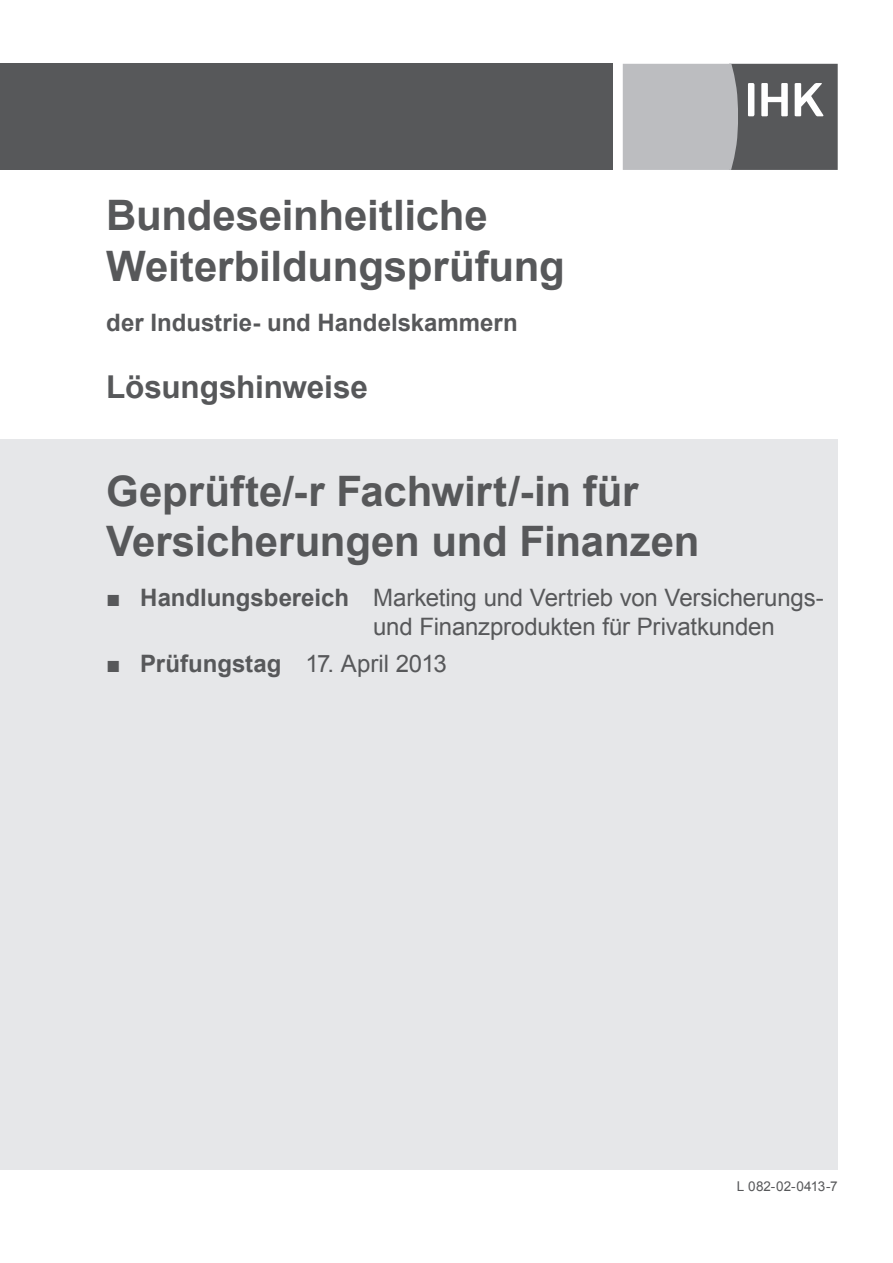
<style>
.page{position:relative;width:893px;height:1263px;background:#fff}
.page>*{position:absolute;margin:0;border:0;box-sizing:border-box;transform-origin:0 0}
.t1{font:700 42px/50.4px "Arial";letter-spacing:-.005em;color:#57585a}
.t2{font:700 31.5px "Arial";letter-spacing:-.005em;color:#57585a}
.t3{font:24px/28.8px "Arial";letter-spacing:-.005em;color:#57585a}
.t4{font:700 24px "Arial";color:#57585a}
.t5{font:13.5px "Arial";letter-spacing:.005em;color:#57585a}
.s1{font-weight:700}
.s2{font-weight:400}
</style>
<div class="page">
<div style="left:0;top:439px;width:838px;height:730px;background:#e6e7e9"></div>
<div style="left:0;top:64px;width:612px;height:106px;background:#57585a"></div>
<svg style="left:623px;top:64px;width:215px;height:106px;background:#959698"></svg>
<p class="t1" style="left:106px;top:192px;width:460px">Bundeseinheitliche<br>Weiterbildungsprüfung</p>
<p class="t4" style="left:106px;top:306px;width:413px">der Industrie- und Handelskammern</p>
<p class="t2" style="left:106px;top:365px;width:263px">Lösungshinweise</p>
<p class="t1" style="left:106px;top:467px;width:595px">Geprüfte/-r Fachwirt/-in für<br>Versicherungen und Finanzen</p>
<p class="t3" style="left:373px;top:583px;width:452px;text-indent:-267px"><span class="s1">■ Handlungsbereich</span> Marketing und Vertrieb von Versicherungs&shy;und Finanzprodukten für Privatkunden</p>
<p class="t4" style="left:106px;top:648px;width:342px">■ Prüfungstag <span class="s2">17. April 2013</span></p>
<p class="t5" style="left:737px;top:1177px;width:102px">L 082-02-0413-7</p>
</div>
